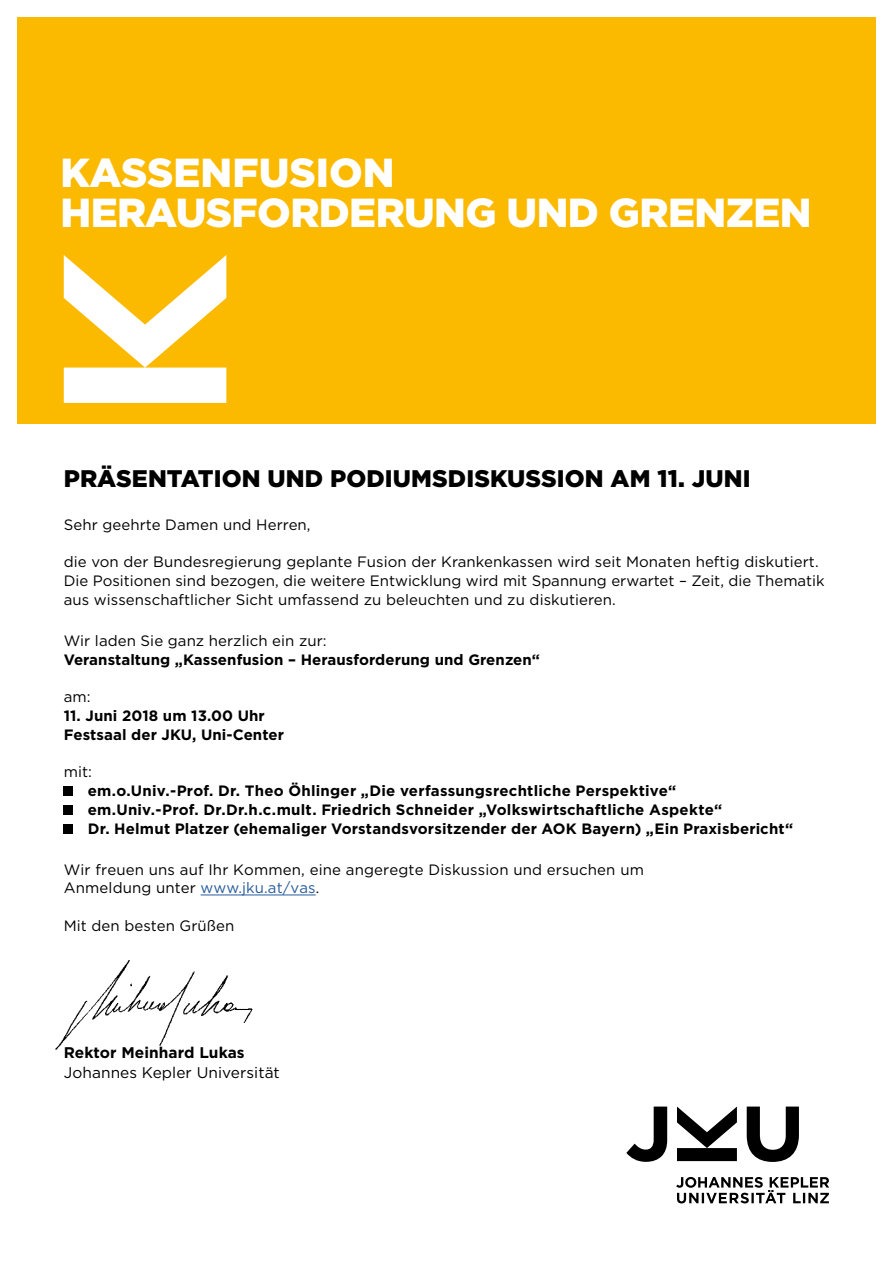
<style>
.page{position:relative;width:893px;height:1263px;background:#fff}
.page>*{position:absolute;margin:0;border:0;box-sizing:border-box;transform-origin:0 0}
.t1{font:900 40.5px/40.5px "Gotham";letter-spacing:-.015em;color:#fff}
.t2{font:900 24px "Gotham";letter-spacing:.005em;color:#000}
.t3{font:15.45px "Gotham";letter-spacing:.005em;color:#000}
.t4{font:700 15.45px "Gotham";letter-spacing:.005em;color:#000}
.t5{font:15px/18.8px "Gotham";letter-spacing:.005em;color:#000}
.t6{font:700 15px/18.8px "Gotham";letter-spacing:.01em;color:#000}
.s1{color:#275b9b}
.s2{font-family:"Minion Pro"}
</style>
<div class="page">
<div style="left:17px;top:17px;width:859px;height:406px;background:#fbba00"></div>
<div style="left:64px;top:787px;width:9px;height:9px;background:#000"></div>
<div style="left:64px;top:805px;width:9px;height:10px;background:#000"></div>
<div style="left:64px;top:824px;width:9px;height:9px;background:#000"></div>
<hr style="left:201px;top:894px;width:115px;height:1px;background:#275b9b">
<img style="left:55px;top:960px;width:198px;height:90px">
<svg style="left:626px;top:1106px;width:203px;height:97px"></svg>
<svg style="left:64px;top:255px;width:162px;height:148px"></svg>
<h1 class="t1" style="left:61px;top:152px;width:752px">KASSENFUSION<br>HERAUSFORDERUNG UND GRENZEN</h1>
<h2 class="t2" style="left:64px;top:462px;width:688px">PRÄSENTATION UND PODIUMSDISKUSSION AM 11. JUNI</h2>
<p class="t5" style="left:64px;top:515px;width:248px">Sehr geehrte Damen und Herren,</p>
<p class="t5" style="left:64px;top:552px;width:762px">die von der Bundesregierung geplante Fusion der Krankenkassen wird seit Monaten heftig diskutiert.<br>Die Positionen sind bezogen, die weitere Entwicklung wird mit Spannung erwartet – Zeit, die Thematik aus wissenschaftlicher Sicht umfassend zu beleuchten und zu diskutieren.</p>
<p class="t5" style="left:64px;top:631px;width:264px">Wir laden Sie ganz herzlich ein zur:</p>
<p class="t6" style="left:64px;top:650px;width:478px">Veranstaltung „Kassenfusion – Herausforderung und Grenzen“</p>
<p class="t5" style="left:64px;top:687px;width:28px">am:</p>
<p class="t6" style="left:64px;top:706px;width:222px">11. Juni 2018 um 13.00 Uhr<br>Festsaal der JKU, Uni-Center</p>
<p class="t5" style="left:64px;top:762px;width:30px">mit:</p>
<p class="t6" style="left:88px;top:781px;width:707px">em.o.Univ.-Prof. Dr. Theo Öhlinger „Die verfassungsrechtliche Perspektive“<br>em.Univ.-Prof. Dr.Dr.h.c.mult. Friedrich Schneider „Volkswirtschaftliche Aspekte“<br>Dr. Helmut Platzer (ehemaliger Vorstandsvorsitzender der AOK Bayern) „Ein Praxisbericht“</p>
<p class="t5" style="left:64px;top:860px;width:582px;line-height:18px">Wir freuen uns auf Ihr Kommen, eine angeregte Diskussion und ersuchen um<br>Anmeldung unter <span class="s1">www.jku.at/vas</span><span class="s2">.</span></p>
<p class="t5" style="left:64px;top:916px;width:172px">Mit den besten Grüßen</p>
<p class="t4" style="left:64px;top:1042px;width:182px">Rektor Meinhard Lukas</p>
<p class="t3" style="left:64px;top:1063px;width:218px">Johannes Kepler Universität</p>
</div>
